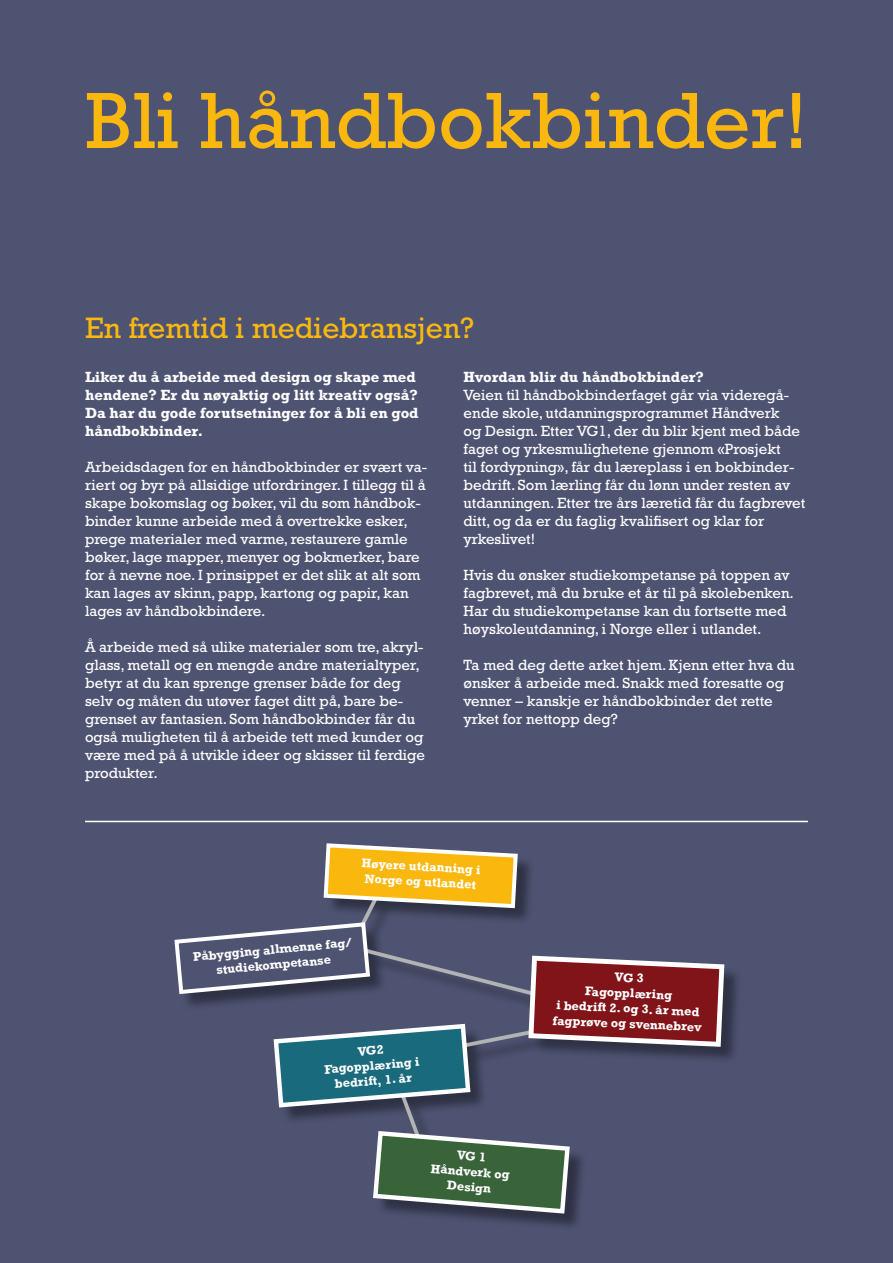
<style>
.page{position:relative;width:893px;height:1263px;background:#4e5372}
.page>*{position:absolute;margin:0;border:0;box-sizing:border-box;transform-origin:0 0}
.t1{font:81px "Rockwell";color:#fab80f}
.t2{font:30px "Rockwell";color:#fab80f}
.t3{font:15px/18px "Rockwell";color:#fff}
.t4{font:700 15px/18px "Rockwell";color:#fff}
.t5{font:700 12.75px/15.3px "Rockwell";color:#fff;text-align:center}
</style>
<div class="page">
<svg style="left:346px;top:860px;width:288px;height:307px"></svg>
<svg style="left:323px;top:843px;width:197px;height:67px"></svg>
<svg style="left:174px;top:920px;width:198px;height:76px"></svg>
<svg style="left:371px;top:1128px;width:201px;height:88px"></svg>
<svg style="left:273px;top:1021px;width:200px;height:89px"></svg>
<svg style="left:526px;top:953px;width:201px;height:96px"></svg>
<hr style="left:85px;top:821px;width:723px;height:1px;background:#fff">
<h1 class="t1" style="left:85px;top:74px;width:724px">Bli håndbokbinder!</h1>
<h2 class="t2" style="left:85px;top:310px;width:391px">En fremtid i mediebransjen?</h2>
<p class="t4" style="left:85px;top:367px;width:335px">Liker du å arbeide med design og skape med hendene? Er du nøyaktig og litt kreativ også?<br>Da har du gode forutsetninger for å bli en god håndbokbinder.</p>
<p class="t3" style="left:85px;top:458px;width:344px">Arbeidsdagen for en håndbokbinder er svært va&shy;riert og byr på allsidige utfordringer. I tillegg til å skape bokomslag og bøker, vil du som håndbok&shy;binder kunne arbeide med å overtrekke esker, prege materialer med varme, restaurere gamle bøker, lage mapper, menyer og bokmerker, bare for å nevne noe. I prinsippet er det slik at alt som kan lages av skinn, papp, kartong og papir, kan lages av håndbokbindere.</p>
<p class="t3" style="left:85px;top:638px;width:341px">Å arbeide med så ulike materialer som tre, akryl&shy;glass, metall og en mengde andre materialtyper, betyr at du kan sprenge grenser både for deg selv og måten du utøver faget ditt på, bare be&shy;grenset av fantasien. Som håndbokbinder får du også muligheten til å arbeide tett med kunder og være med på å utvikle ideer og skisser til ferdige produkter.</p>
<p class="t4" style="left:463px;top:367px;width:242px">Hvordan blir du håndbokbinder?</p>
<p class="t3" style="left:463px;top:386px;width:343px">Veien til håndbokbinderfaget går via videregå&shy;ende skole, utdanningsprogrammet Håndverk<br>og Design. Etter VG1, der du blir kjent med både faget og yrkesmulighetene gjennom «Prosjekt<br>til fordypning», får du læreplass i en bokbinder&shy;bedrift. Som lærling får du lønn under resten av utdanningen. Etter tre års læretid får du fagbrevet ditt, og da er du faglig kvalifisert og klar for yrkeslivet!</p>
<p class="t3" style="left:463px;top:566px;width:332px">Hvis du ønsker studiekompetanse på toppen av fagbrevet, må du bruke et år til på skolebenken.<br>Har du studiekompetanse kan du fortsette med høyskoleutdanning, i Norge eller i utlandet.</p>
<p class="t3" style="left:463px;top:656px;width:333px">Ta med deg dette arket hjem. Kjenn etter hva du ønsker å arbeide med. Snakk med foresatte og venner – kanskje er håndbokbinder det rette yrket for nettopp deg?</p>
<p class="t5" style="left:362px;top:855px;width:121px;text-align:left;rotate:3deg">Høyere utdanning i<br>Norge og utlandet</p>
<p class="t5" style="left:192px;top:948px;width:161px;rotate:-5deg">Påbygging allmenne fag/ studiekompetanse</p>
<p class="t5" style="left:323px;top:1046px;width:97px;rotate:-5deg">VG2<br>Fagopplæring i bedrift, 1. år</p>
<p class="t5" style="left:433px;top:1145px;width:81px;rotate:5deg">VG 1<br>Håndverk og<br>Design</p>
<p class="t5" style="left:556px;top:966px;width:150px;rotate:3deg">VG 3<br>Fagopplæring<br>i bedrift 2. og 3. år med fagprøve og svennebrev</p>
</div>
